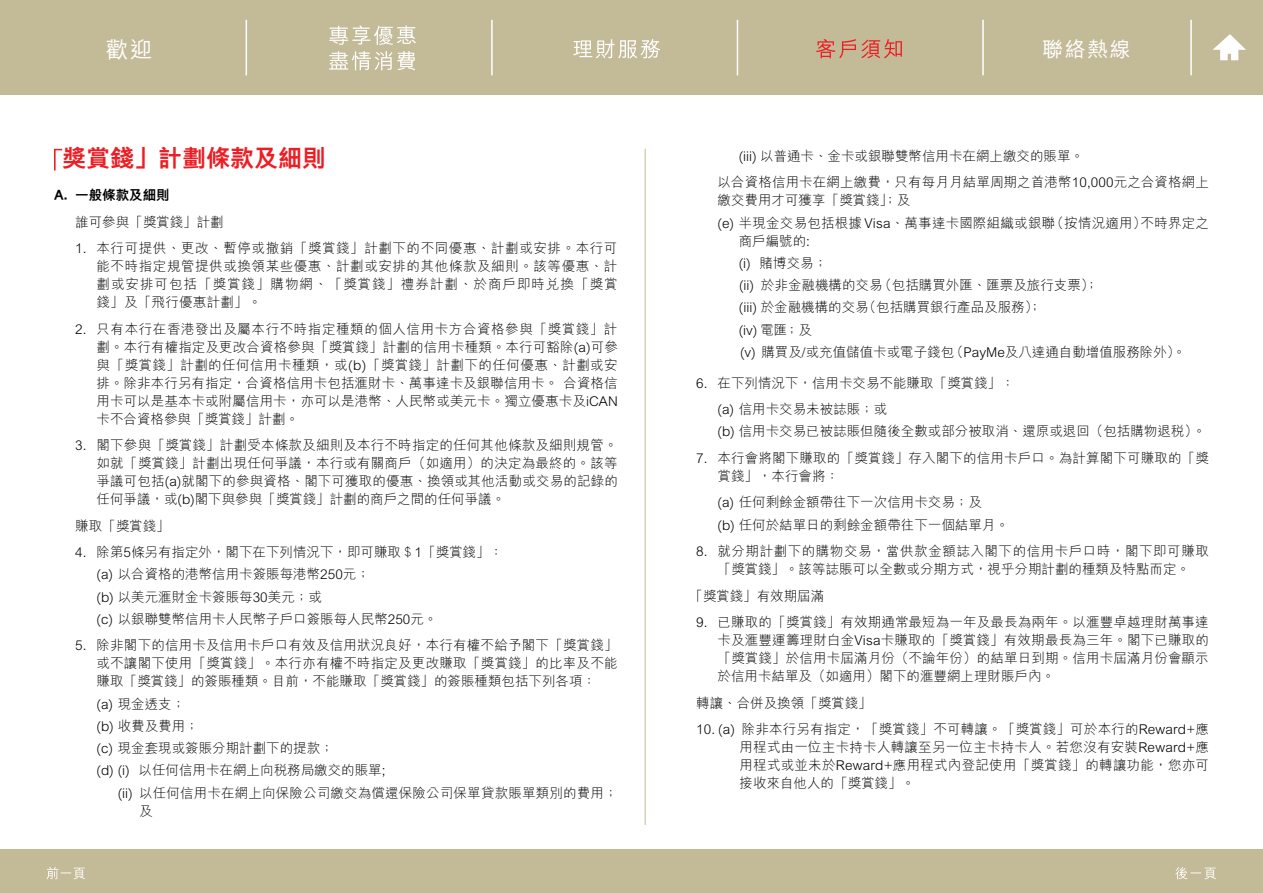
<style>
.page{position:relative;width:1263px;height:893px;background:#fff}
.page>*{position:absolute;margin:0;border:0;box-sizing:border-box;transform-origin:0 0}
.t1{font:800 24px "M Hei H Kfor HSBC";color:#ed1d24}
.t2{font:500 22.5px "M Hei H Kfor HSBC";color:#fff}
.t3{font:500 21px "M Hei H Kfor HSBC";color:#fff}
.t4{font:300 13.5px/18px "M Hei H Kfor HSBC";color:#000}
.t5{font:300 13.5px/18px "M Hei H Kfor HSBC";letter-spacing:.04em;color:#000;text-align:center}
.t6{font:800 13.5px "M Hei H Kfor HSBC";color:#000}
</style>
<div class="page">
<hr style="left:645px;top:149px;width:1px;height:676px;background:#c3ba98">
<div style="left:0;top:0;width:1263px;height:95px;background:#c3ba98"></div>
<div style="left:0;top:849px;width:1263px;height:44px;background:#c3ba98"></div>
<hr style="left:246px;top:20px;width:1px;height:55px;background:#fff">
<hr style="left:491px;top:20px;width:2px;height:55px;background:#fff">
<hr style="left:737px;top:20px;width:1px;height:55px;background:#fff">
<hr style="left:982px;top:20px;width:2px;height:55px;background:#fff">
<hr style="left:1190px;top:20px;width:2px;height:55px;background:#fff">
<svg style="left:329px;top:51px;width:86px;height:19px"></svg>
<svg style="left:329px;top:25px;width:87px;height:20px"></svg>
<svg style="left:573px;top:39px;width:87px;height:20px"></svg>
<svg style="left:816px;top:39px;width:86px;height:19px"></svg>
<svg style="left:1213px;top:34px;width:33px;height:26px"></svg>
<svg style="left:47px;top:867px;width:38px;height:12px"></svg>
<svg style="left:1175px;top:867px;width:41px;height:12px"></svg>
<svg style="left:54px;top:149px;width:8px;height:22px"></svg>
<h2 class="t2" style="left:106px;top:33px;width:48px">歡迎</h2>
<h3 class="t3" style="left:1042px;top:34px;width:90px">聯絡熱線</h3>
<h1 class="t1" style="left:62px;top:146px;width:265px">獎賞錢」計劃條款及細則</h1>
<p class="t6" style="left:54px;top:188px;width:117px">A. 一般條款及細則</p>
<p class="t4" style="left:75px;top:212px;width:150px">誰可參與「獎賞錢」計劃</p>
<p class="t4" style="left:97px;top:239px;width:522px;text-align:justify;text-indent:-21px">1. 本行可提供、更改、暫停或撤銷「獎賞錢」計劃下的不同優惠、計劃或安排。本行可能不時指定規管提供或換領某些優惠、計劃或安排的其他條款及細則。該等優惠、計劃或安排可包括「獎賞錢」購物網、「獎賞錢」禮券計劃、於商戶即時兌換「獎賞錢」及「飛行優惠計劃」。</p>
<p class="t4" style="left:97px;top:319px;width:523px;text-align:justify;text-indent:-21px">2. 只有本行在香港發出及屬本行不時指定種類的個人信用卡方合資格參與「獎賞錢」計劃。本行有權指定及更改合資格參與「獎賞錢」計劃的信用卡種類。本行可豁除(a)可參與「獎賞錢」計劃的任何信用卡種類，或(b)「獎賞錢」計劃下的任何優惠、計劃或安排。除非本行另有指定，合資格信用卡包括滙財卡、萬事達卡及銀聯信用卡。合資格信用卡可以是基本卡或附屬信用卡，亦可以是港幣、人民幣或美元卡。獨立優惠卡及iCAN卡不合資格參與「獎賞錢」計劃。</p>
<p class="t4" style="left:97px;top:436px;width:523px;text-align:justify;text-indent:-21px">3. 閣下參與「獎賞錢」計劃受本條款及細則及本行不時指定的任何其他條款及細則規管。如就「獎賞錢」計劃出現任何爭議，本行或有關商戶（如適用）的決定為最終的。該等爭議可包括(a)就閣下的參與資格、閣下可獲取的優惠、換領或其他活動或交易的記錄的任何爭議，或(b)閣下與參與「獎賞錢」計劃的商戶之間的任何爭議。</p>
<p class="t4" style="left:75px;top:516px;width:96px">賺取「獎賞錢」</p>
<p class="t4" style="left:97px;top:541px;width:408px;line-height:22.2px;text-indent:-21px">4. 除第5條另有指定外，閣下在下列情況下，即可賺取＄1「獎賞錢」：(a) 以合資格的港幣信用卡簽賬每港幣250元；<br>(b) 以美元滙財金卡簽賬每30美元；或<br>(c) 以銀聯雙幣信用卡人民幣子戶口簽賬每人民幣250元。</p>
<p class="t4" style="left:97px;top:636px;width:522px;text-align:justify;text-indent:-21px">5. 除非閣下的信用卡及信用卡戶口有效及信用狀況良好，本行有權不給予閣下「獎賞錢」或不讓閣下使用「獎賞錢」。本行亦有權不時指定及更改賺取「獎賞錢」的比率及不能賺取「獎賞錢」的簽賬種類。目前，不能賺取「獎賞錢」的簽賬種類包括下列各項：</p>
<p class="t4" style="left:97px;top:694px;width:90px">(a) 現金透支；</p>
<p class="t4" style="left:97px;top:717px;width:104px">(b) 收費及費用；</p>
<p class="t4" style="left:97px;top:739px;width:239px">(c) 現金套現或簽賬分期計劃下的提款；</p>
<p class="t4" style="left:97px;top:761px;width:290px">(d) (i) 以任何信用卡在網上向稅務局繳交的賬單;</p>
<p class="t4" style="left:118px;top:783px;width:501px">(ii) 以任何信用卡在網上向保險公司繳交為償還保險公司保單貸款賬單類別的費用；</p>
<p class="t4" style="left:139px;top:801px;width:15px">及</p>
<p class="t4" style="left:717px;top:142px;width:493px;line-height:26.5px;text-indent:21px">(iii) 以普通卡、金卡或銀聯雙幣信用卡在網上繳交的賬單。<br>以合資格信用卡在網上繳費，只有每月月結單周期之首港幣10,000元之合資格網上</p>
<p class="t4" style="left:717px;top:189px;width:493px;line-height:22.2px">繳交費用才可獲享「獎賞錢」；及<br>(e) 半現金交易包括根據 Visa、萬事達卡國際組織或銀聯（按情況適用）不時界定之</p>
<p class="t4" style="left:739px;top:229px;width:449px;line-height:22.2px">商戶編號的:<br>(i) 賭博交易；<br>(ii) 於非金融機構的交易（包括購買外匯、匯票及旅行支票）；<br>(iii) 於金融機構的交易（包括購買銀行產品及服務）；<br>(iv) 電匯；及<br>(v) 購買及/或充值儲值卡或電子錢包（PayMe及八達通自動增值服務除外）。</p>
<p class="t4" style="left:717px;top:369px;width:298px;line-height:26.5px;text-indent:-21px">6. 在下列情況下，信用卡交易不能賺取「獎賞錢」：(a) 信用卡交易未被誌賬；或</p>
<p class="t4" style="left:717px;top:422px;width:490px">(b) 信用卡交易已被誌賬但隨後全數或部分被取消、還原或退回（包括購物退稅）。</p>
<p class="t4" style="left:717px;top:449px;width:493px;text-indent:-21px">7. 本行會將閣下賺取的「獎賞錢」存入閣下的信用卡戶口。為計算閣下可賺取的「獎賞錢」，本行會將：</p>
<p class="t4" style="left:717px;top:491px;width:293px;line-height:22.2px">(a) 任何剩餘金額帶往下一次信用卡交易；及<br>(b) 任何於結單日的剩餘金額帶往下一個結單月。</p>
<p class="t5" style="left:696px;top:542px;width:514px">8. 就分期計劃下的購物交易，當供款金額誌入閣下的信用卡戶口時，閣下即可賺取「獎賞錢」。該等誌賬可以全數或分期方式，視乎分期計劃的種類及特點而定。</p>
<p class="t4" style="left:689px;top:586px;width:136px">「獎賞錢」有效期屆滿</p>
<p class="t4" style="left:717px;top:613px;width:493px;text-align:justify;text-indent:-21px">9. 已賺取的「獎賞錢」有效期通常最短為一年及最長為兩年。以滙豐卓越理財萬事達卡及滙豐運籌理財白金Visa卡賺取的「獎賞錢」有效期最長為三年。閣下已賺取的「獎賞錢」於信用卡屆滿月份（不論年份）的結單日到期。信用卡屆滿月份會顯示於信用卡結單及（如適用）閣下的滙豐網上理財賬戶內。</p>
<p class="t4" style="left:696px;top:693px;width:177px">轉讓、合併及換領「獎賞錢」</p>
<p class="t4" style="left:739px;top:720px;width:471px;text-align:justify;text-indent:-43px">10. (a) 除非本行另有指定，「獎賞錢」不可轉讓。「獎賞錢」可於本行的Reward+應用程式由一位主卡持卡人轉讓至另一位主卡持卡人。若您沒有安裝Reward+應用程式或並未於Reward+應用程式內登記使用「獎賞錢」的轉讓功能，您亦可接收來自他人的「獎賞錢」。</p>
</div>
